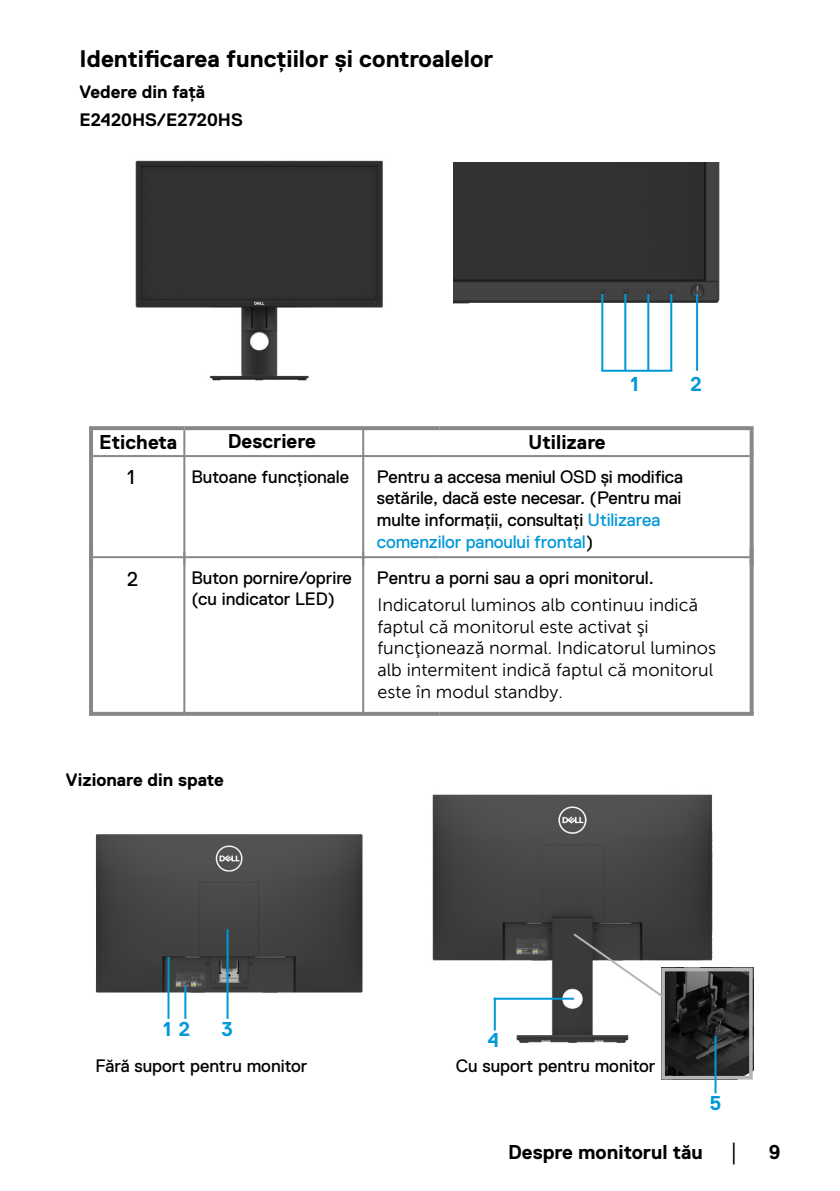
<style>
.page{position:relative;width:840px;height:1191px;background:#fff}
.page>*{position:absolute;margin:0;border:0;box-sizing:border-box;transform-origin:0 0}
.t1{font:700 24px "Dell Replica";color:#000}
.t2{font:700 20px "Dell Replica";color:#000}
.t3{font:700 20px "Dell Replica";color:#0098d9}
.t4{font:20px "Dell Replica";color:#000}
.t5{font:18px/21.6px "Dell Replica";letter-spacing:-.01em;color:#000}
.t6{font:18px/21.6px "Museo Sans 300";color:#000}
.t7{font:700 18px/28px "Dell Replica";color:#000}
.t8{font:18px "Arial";color:#000}
.s1{color:#0098d9}
</style>
<div class="page">
<img style="left:432px;top:794px;width:281px;height:249px">
<img style="left:453px;top:162px;width:267px;height:149px">
<hr style="left:601px;top:294px;width:2px;height:77px;background:#0098d9">
<hr style="left:624px;top:294px;width:2px;height:77px;background:#0098d9">
<hr style="left:647px;top:294px;width:2px;height:77px;background:#0098d9">
<hr style="left:670px;top:294px;width:2px;height:77px;background:#0098d9">
<hr style="left:695px;top:294px;width:2px;height:77px;background:#0098d9">
<hr style="left:601px;top:370px;width:71px;height:2px;background:#0098d9">
<img style="left:660px;top:972px;width:87px;height:102px">
<div style="left:661px;top:967px;width:91px;height:112px;border:4px solid #b4b5b6"></div>
<img style="left:95px;top:834px;width:268px;height:167px">
<hr style="left:493px;top:997px;width:2px;height:33px;background:#0098d9">
<hr style="left:714px;top:1035px;width:2px;height:58px;background:#0098d9">
<hr style="left:493px;top:997px;width:80px;height:2px;background:#0098d9">
<hr style="left:167px;top:957px;width:2px;height:61px;background:#0098d9">
<hr style="left:226px;top:929px;width:2px;height:89px;background:#0098d9">
<hr style="left:184px;top:986px;width:2px;height:32px;background:#0098d9">
<svg style="left:571px;top:931px;width:95px;height:69px"></svg>
<img style="left:135px;top:160px;width:248px;height:221px">
<svg style="left:89px;top:426px;width:95px;height:4px"></svg>
<hr style="left:89px;top:430px;width:4px;height:26px;background:#888">
<svg style="left:184px;top:426px;width:255px;height:4px"></svg>
<svg style="left:439px;top:426px;width:314px;height:4px"></svg>
<svg style="left:749px;top:430px;width:4px;height:25px"></svg>
<hr style="left:89px;top:455px;width:4px;height:111px;background:#888">
<svg style="left:749px;top:455px;width:4px;height:93px"></svg>
<div style="left:88px;top:548px;width:6px;height:166px;background:#888"></div>
<svg style="left:747px;top:548px;width:7px;height:166px"></svg>
<svg style="left:89px;top:712px;width:95px;height:4px"></svg>
<svg style="left:184px;top:712px;width:255px;height:4px"></svg>
<svg style="left:439px;top:712px;width:314px;height:4px"></svg>
<hr style="left:183px;top:430px;width:2px;height:25px;background:#888">
<hr style="left:362px;top:430px;width:2px;height:25px;background:#888">
<hr style="left:93px;top:455px;width:91px;height:2px;background:#888">
<hr style="left:184px;top:455px;width:255px;height:2px;background:#888">
<hr style="left:183px;top:456px;width:2px;height:109px;background:#888">
<hr style="left:439px;top:455px;width:310px;height:2px;background:#888">
<hr style="left:362px;top:456px;width:2px;height:109px;background:#888">
<hr style="left:93px;top:556px;width:91px;height:2px;background:#888">
<hr style="left:184px;top:556px;width:255px;height:2px;background:#888">
<svg style="left:182px;top:551px;width:4px;height:163px"></svg>
<hr style="left:439px;top:556px;width:310px;height:2px;background:#888">
<hr style="left:361px;top:551px;width:3px;height:163px;background:#888">
<h1 class="t1" style="left:80px;top:46px;width:415px">Identificarea funcțiilor și controalelor</h1>
<p class="t7" style="left:80px;top:78px;width:165px">Vedere din față<br>E2420HS/E2720HS</p>
<p class="t3" style="left:630px;top:373px;width:10px">1</p>
<p class="t3" style="left:690px;top:373px;width:13px">2</p>
<p class="t2" style="left:99px;top:431px;width:79px">Eticheta</p>
<p class="t2" style="left:227px;top:430px;width:89px">Descriere</p>
<p class="t2" style="left:528px;top:431px;width:79px">Utilizare</p>
<p class="t4" style="left:127px;top:466px;width:9px">1</p>
<p class="t5" style="left:191px;top:466px;width:159px">Butoane funcționale</p>
<p class="t5" style="left:377px;top:466px;width:307px">Pentru a accesa meniul OSD și modifica setările, dacă este necesar. (Pentru mai multe informații, consultați <span class="s1">Utilizarea comenzilor panoului frontal</span>)</p>
<p class="t4" style="left:127px;top:567px;width:13px">2</p>
<p class="t5" style="left:191px;top:567px;width:162px">Buton pornire/oprire (cu indicator LED)</p>
<p class="t5" style="left:377px;top:567px;width:278px">Pentru a porni sau a opri monitorul.</p>
<p class="t6" style="left:377px;top:594px;width:340px">Indicatorul luminos alb continuu indică faptul că monitorul este activat şi funcţionează normal. Indicatorul luminos alb intermitent indică faptul că monitorul este în modul standby.</p>
<p class="t7" style="left:66px;top:765px;width:159px">Vizionare din spate</p>
<p class="t3" style="left:163px;top:1017px;width:28px">1 2</p>
<p class="t3" style="left:221px;top:1017px;width:13px">3</p>
<p class="t3" style="left:487px;top:1029px;width:13px">4</p>
<p class="t5" style="left:95px;top:1055px;width:214px">Fără suport pentru monitor</p>
<p class="t5" style="left:455px;top:1055px;width:201px">Cu suport pentru monitor</p>
<p class="t3" style="left:709px;top:1092px;width:13px">5</p>
<p class="t2" style="left:508px;top:1141px;width:196px">Despre monitorul tău</p>
<p class="t8" style="left:728px;top:1140px;width:13px">│</p>
<p class="t2" style="left:768px;top:1141px;width:13px">9</p>
</div>
